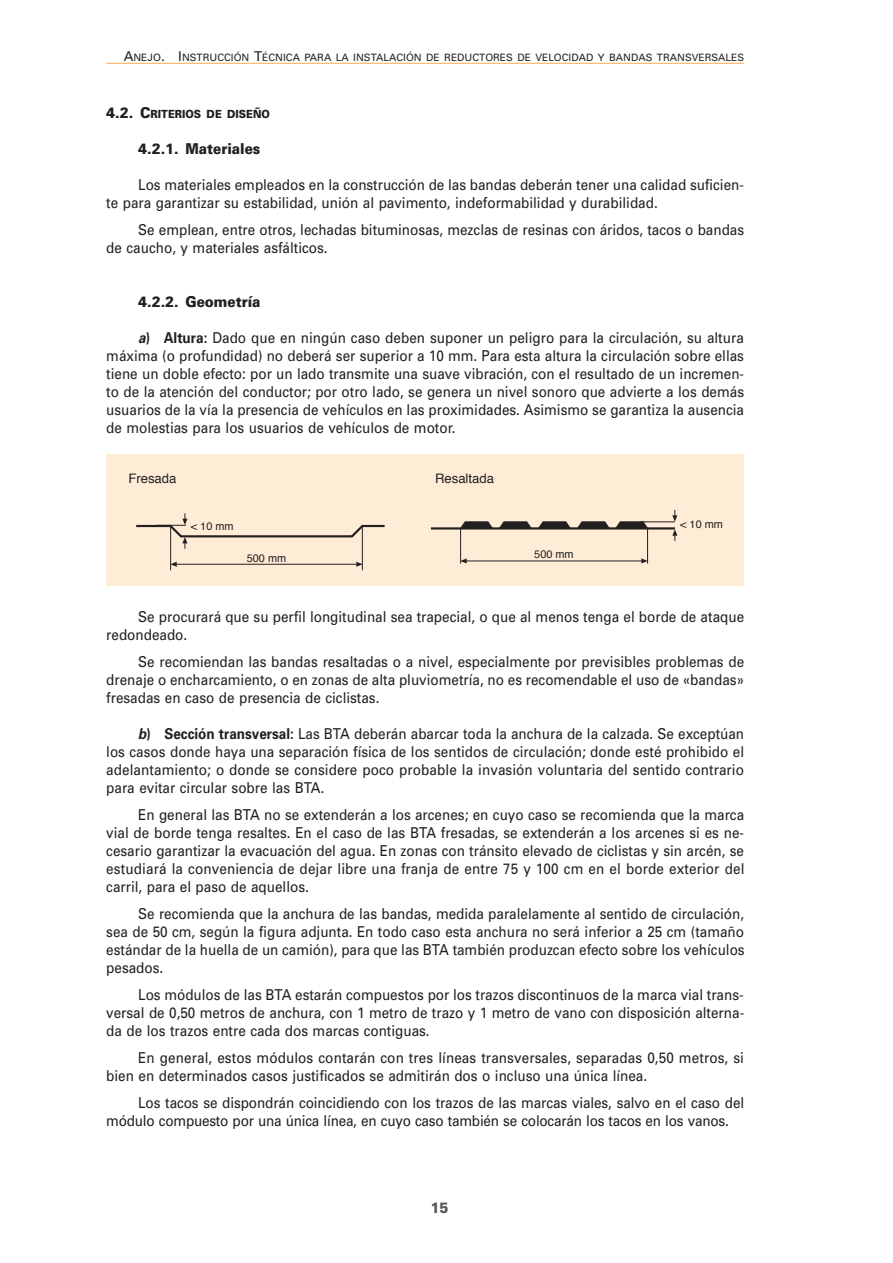
<style>
.page{position:relative;width:893px;height:1263px;background:#fff}
.page>*{position:absolute;margin:0;border:0;box-sizing:border-box;transform-origin:0 0}
.t1{font:15px/18px "Univers";color:#231f20;text-align:justify;scale:.9 1}
.t2{font:900 15px "Univers";color:#231f20;scale:.9 1}
.t3{font:900 15px "Univers";color:#57585a;scale:.9 1}
.t4{font:13.05px "Helvetica";color:#231f20}
.t5{font:900 11.25px "Univers";color:#231f20;scale:.9 1}
.t6{font:10.95px "Helvetica";color:#231f20}
.t7{font:10.2px "Univers";color:#231f20}
.s1{font-size:13.5px}
.s2{font-size:15px}
.s3{font-weight:700;font-style:italic}
.s4{font-weight:700}
</style>
<div class="page">
<hr style="left:106px;top:63px;width:638px;height:1px;background:#faaa4d">
<div style="left:106px;top:454px;width:638px;height:132px;background:#feecd6"></div>
<hr style="left:170px;top:526px;width:1px;height:44px;background:#231f20">
<hr style="left:362px;top:526px;width:1px;height:44px;background:#231f20">
<svg style="left:136px;top:513px;width:249px;height:36px"></svg>
<hr style="left:176px;top:564px;width:181px;height:1px;background:#231f20">
<svg style="left:170px;top:562px;width:7px;height:5px"></svg>
<svg style="left:356px;top:562px;width:7px;height:5px"></svg>
<hr style="left:431px;top:527px;width:244px;height:2px;background:#231f20">
<svg style="left:459px;top:521px;width:190px;height:7px"></svg>
<hr style="left:640px;top:521px;width:35px;height:1px;background:#231f20">
<svg style="left:672px;top:529px;width:5px;height:12px"></svg>
<svg style="left:672px;top:510px;width:5px;height:12px"></svg>
<hr style="left:460px;top:528px;width:1px;height:36px;background:#231f20">
<hr style="left:647px;top:528px;width:1px;height:36px;background:#231f20">
<hr style="left:466px;top:561px;width:176px;height:1px;background:#231f20">
<svg style="left:460px;top:558px;width:7px;height:5px"></svg>
<svg style="left:641px;top:558px;width:7px;height:5px"></svg>
<p class="t7" style="left:124px;top:51px;width:622px"><span class="s1">A</span>NEJO<span class="s1">. I</span>NSTRUCCIÓN <span class="s1">T</span>ÉCNICA PARA LA INSTALACIÓN DE REDUCTORES DE VELOCIDAD Y BANDAS TRANSVERSALES</p>
<p class="t5" style="left:106px;top:107px;width:183px"><span class="s2">4.2. C</span>RITERIOS DE DISEÑO</p>
<p class="t2" style="left:138px;top:139px;width:137px">4.2.1. Materiales</p>
<p class="t1" style="left:106px;top:176px;width:710px;text-indent:32px">Los materiales empleados en la construcción de las bandas deberán tener una calidad suficien&shy;te para garantizar su estabilidad, unión al pavimento, indeformabilidad y durabilidad.</p>
<p class="t1" style="left:106px;top:221px;width:710px;text-indent:32px">Se emplean, entre otros, lechadas bituminosas, mezclas de resinas con áridos, tacos o bandas de caucho, y materiales asfálticos.</p>
<p class="t2" style="left:138px;top:292px;width:137px">4.2.2. Geometría</p>
<p class="t1" style="left:106px;top:329px;width:710px;text-indent:32px"><span class="s3">a</span><span class="s4">) Altura:</span> Dado que en ningún caso deben suponer un peligro para la circulación, su altura máxima (o profundidad) no deberá ser superior a 10 mm. Para esta altura la circulación sobre ellas tiene un doble efecto: por un lado transmite una suave vibración, con el resultado de un incremen&shy;to de la atención del conductor; por otro lado, se genera un nivel sonoro que advierte a los demás usuarios de la vía la presencia de vehículos en las proximidades. Asimismo se garantiza la ausencia de molestias para los usuarios de vehículos de motor.</p>
<p class="t4" style="left:128px;top:473px;width:50px">Fresada</p>
<p class="t6" style="left:191px;top:522px;width:44px">&lt; 10 mm</p>
<p class="t6" style="left:247px;top:554px;width:41px">500 mm</p>
<p class="t4" style="left:435px;top:473px;width:60px">Resaltada</p>
<p class="t6" style="left:680px;top:519px;width:44px">&lt; 10 mm</p>
<p class="t6" style="left:534px;top:550px;width:41px">500 mm</p>
<p class="t1" style="left:106px;top:608px;width:710px;text-indent:32px">Se procurará que su perfil longitudinal sea trapecial, o que al menos tenga el borde de ataque redondeado.</p>
<p class="t1" style="left:106px;top:653px;width:710px;text-indent:32px">Se recomiendan las bandas resaltadas o a nivel, especialmente por previsibles problemas de drenaje o encharcamiento, o en zonas de alta pluviometría, no es recomendable el uso de «bandas» fresadas en caso de presencia de ciclistas.</p>
<p class="t1" style="left:106px;top:725px;width:710px;text-indent:32px"><span class="s3">b</span><span class="s4">) Sección transversal:</span> Las BTA deberán abarcar toda la anchura de la calzada. Se exceptúan los casos donde haya una separación física de los sentidos de circulación; donde esté prohibido el adelantamiento; o donde se considere poco probable la invasión voluntaria del sentido contrario para evitar circular sobre las BTA.</p>
<p class="t1" style="left:106px;top:806px;width:710px;text-indent:32px">En general las BTA no se extenderán a los arcenes; en cuyo caso se recomienda que la marca vial de borde tenga resaltes. En el caso de las BTA fresadas, se extenderán a los arcenes si es ne&shy;cesario garantizar la evacuación del agua. En zonas con tránsito elevado de ciclistas y sin arcén, se estudiará la conveniencia de dejar libre una franja de entre 75 y 100 cm en el borde exterior del carril, para el paso de aquellos.</p>
<p class="t1" style="left:106px;top:905px;width:711px;text-indent:32px">Se recomienda que la anchura de las bandas, medida paralelamente al sentido de circulación, sea de 50 cm, según la figura adjunta. En todo caso esta anchura no será inferior a 25 cm (tamaño estándar de la huella de un camión), para que las BTA también produzcan efecto sobre los vehículos pesados.</p>
<p class="t1" style="left:106px;top:986px;width:710px;text-indent:32px">Los módulos de las BTA estarán compuestos por los trazos discontinuos de la marca vial trans&shy;versal de 0,50 metros de anchura, con 1 metro de trazo y 1 metro de vano con disposición alterna&shy;da de los trazos entre cada dos marcas contiguas.</p>
<p class="t1" style="left:106px;top:1049px;width:710px;text-indent:32px">En general, estos módulos contarán con tres líneas transversales, separadas 0,50 metros, si bien en determinados casos justificados se admitirán dos o incluso una única línea.</p>
<p class="t1" style="left:106px;top:1094px;width:710px;text-indent:32px">Los tacos se dispondrán coincidiendo con los trazos de las marcas viales, salvo en el caso del módulo compuesto por una única línea, en cuyo caso también se colocarán los tacos en los vanos.</p>
<p class="t3" style="left:430px;top:1198px;width:22px">15</p>
</div>
